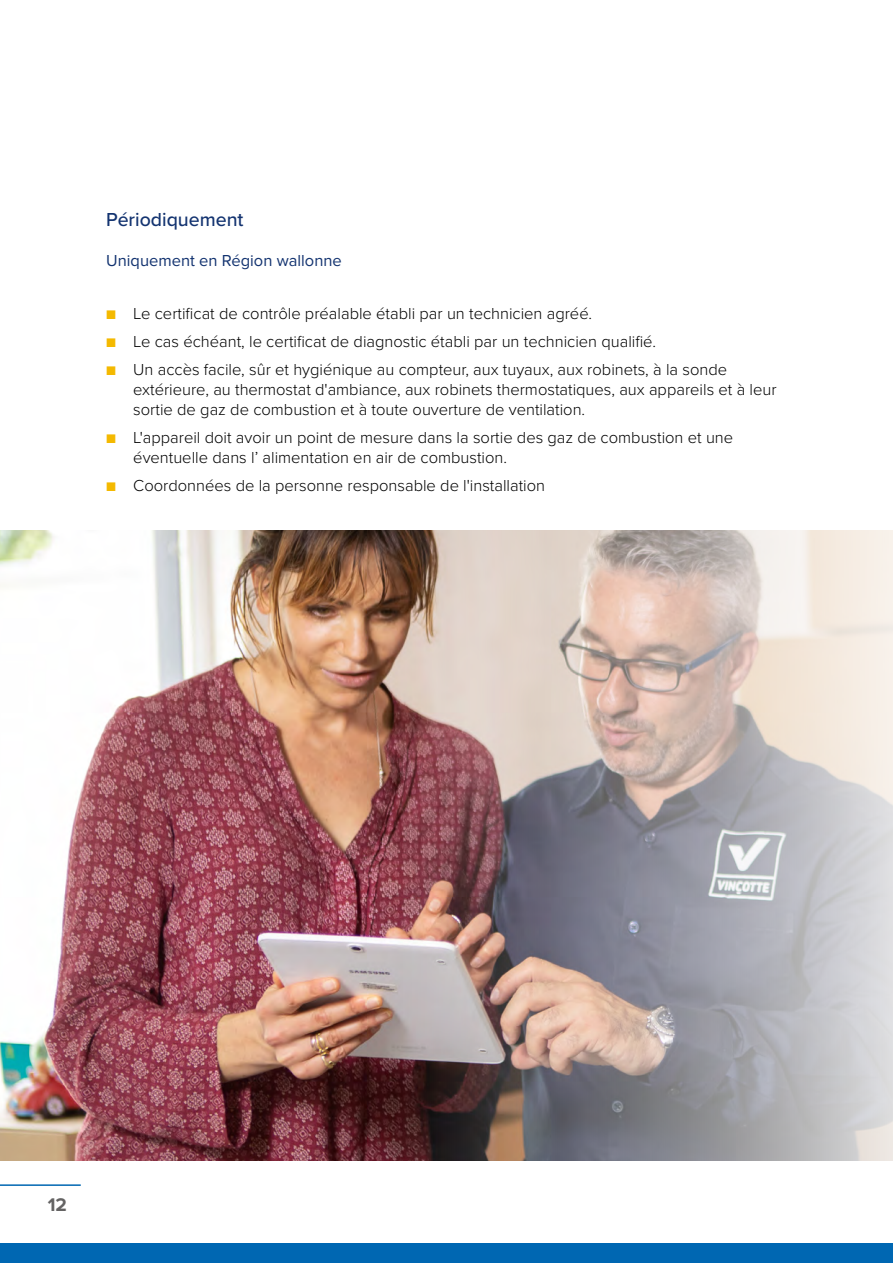
<style>
.page{position:relative;width:893px;height:1263px;background:#fff}
.page>*{position:absolute;margin:0;border:0;box-sizing:border-box;transform-origin:0 0}
.t1{font:500 19.5px "Proxima Nova";color:#133370}
.t2{font:700 19.05px "Proxima Nova";color:#646363}
.t3{font:300 16.5px/19.8px "Proxima Nova";color:#000}
.t4{font:16.5px "Proxima Nova";color:#133370}
.s1{font-weight:400;font-size:15px;color:#f4b900}
</style>
<div class="page">
<div style="left:0;top:1243px;width:893px;height:20px;background:#0067b2"></div>
<hr style="left:0;top:1184px;width:81px;height:2px;background:#0067b2">
<img style="left:0;top:530px;width:893px;height:631px">
<p class="t1" style="left:106px;top:205px;width:139px">Périodiquement</p>
<p class="t4" style="left:106px;top:251px;width:237px">Uniquement en Région wallonne</p>
<p class="t3" style="left:106px;top:302px;width:487px"><span class="s1">■</span> Le certificat de contrôle préalable établi par un technicien agréé.</p>
<p class="t3" style="left:106px;top:331px;width:551px"><span class="s1">■</span> Le cas échéant, le certificat de diagnostic établi par un technicien qualifié.</p>
<p class="t3" style="left:133px;top:359px;width:645px;text-indent:-27px"><span class="s1">■</span> Un accès facile, sûr et hygiénique au compteur, aux tuyaux, aux robinets, à la sonde extérieure, au thermostat d'ambiance, aux robinets thermostatiques, aux appareils et à leur sortie de gaz de combustion et à toute ouverture de ventilation.</p>
<p class="t3" style="left:133px;top:427px;width:601px;text-indent:-27px"><span class="s1">■</span> L'appareil doit avoir un point de mesure dans la sortie des gaz de combustion et une éventuelle dans l’ alimentation en air de combustion.</p>
<p class="t3" style="left:106px;top:475px;width:440px"><span class="s1">■</span> Coordonnées de la personne responsable de l'installation</p>
<p class="t2" style="left:48px;top:1193px;width:21px">12</p>
</div>
